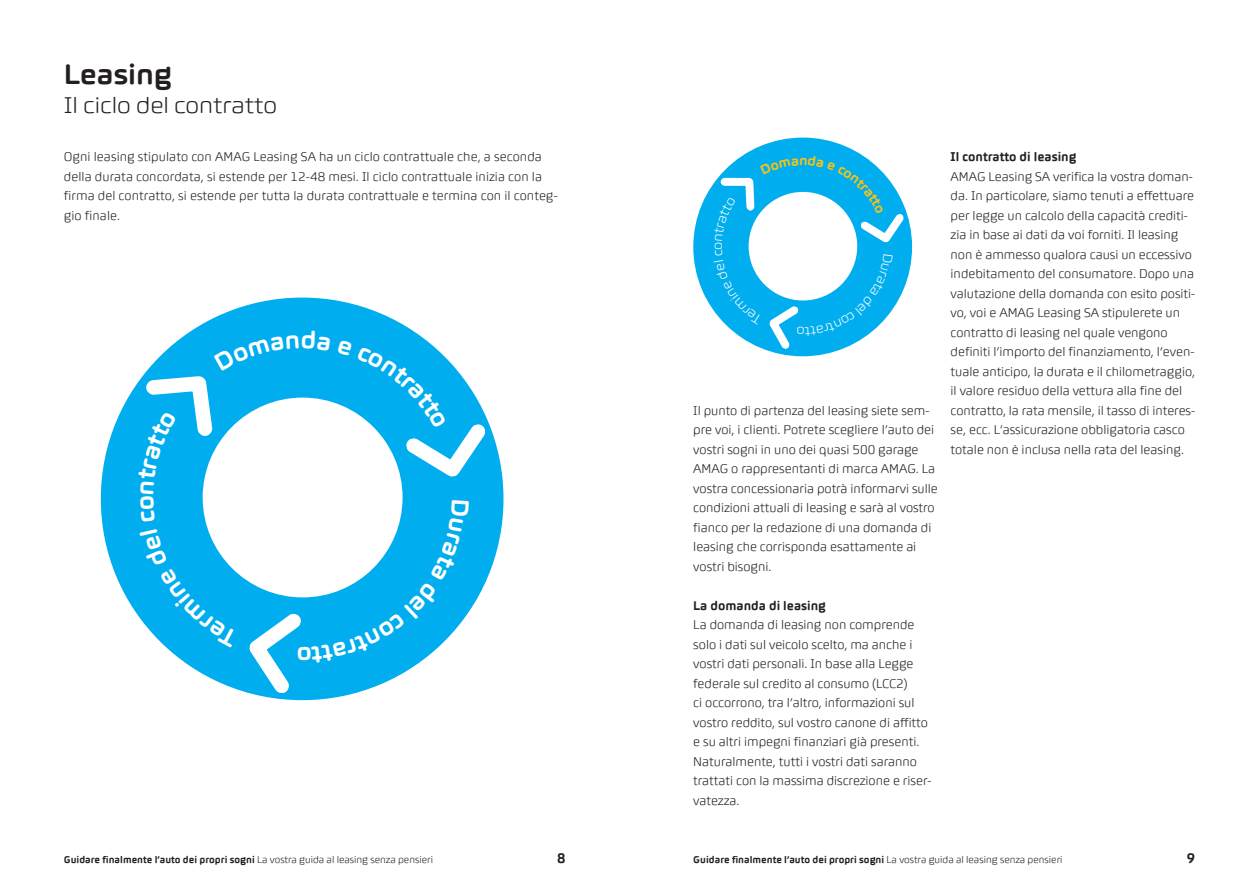
<style>
.page{position:relative;width:1259px;height:893px;background:#fff}
.page>*{position:absolute;margin:0;border:0;box-sizing:border-box;transform-origin:0 0}
.Titel_Doku_schwarz{font:700 30px "AMAG Display";letter-spacing:-.005em;color:#231f20}
.Untertitel_Doku_schw{font:300 24px "AMAG Display";color:#231f20}
.t1{font:700 15px "AMAG Text";color:#231f20}
.Text{font:300 13.5px/19.5px "AMAG Text";color:#231f20}
.Zwischentitel_2{font:700 13.5px "AMAG Text";color:#231f20}
.t2{font:700 10.5px "AMAG Text";color:#231f20}
.s1{font-weight:300}
</style>
<div class="page">
<div style="left:101px;top:298px;width:402px;height:402px;background:#00aeef;border-radius:50%"></div>
<div style="left:693px;top:138px;width:219px;height:218px;background:#00aeef;border-radius:50%"></div>
<svg style="left:138px;top:330px;width:355px;height:364px"></svg>
<svg style="left:713px;top:156px;width:195px;height:194px"></svg>
<p class="Titel_Doku_schwarz" style="left:64px;top:57px;width:110px">Leasing</p>
<p class="Untertitel_Doku_schw" style="left:64px;top:91px;width:215px">Il ciclo del contratto</p>
<p class="Text" style="left:64px;top:147px;width:495px">Ogni leasing stipulato con AMAG Leasing SA ha un ciclo contrattuale che, a seconda della durata concordata, si estende per 12-48 mesi. Il ciclo contrattuale inizia con la firma del contratto, si estende per tutta la durata contrattuale e termina con il conteg&shy;gio finale.</p>
<p class="Text" style="left:693px;top:400px;width:246px">Il punto di partenza del leasing siete sem&shy;pre voi, i clienti. Potrete scegliere l’auto dei vostri sogni in uno dei quasi 500 garage AMAG o rappresentanti di marca AMAG. La vostra concessionaria potrà informarvi sulle condizioni attuali di leasing e sarà al vostro fianco per la redazione di una domanda di leasing che corrisponda esattamente ai vostri bisogni.</p>
<p class="Zwischentitel_2" style="left:693px;top:598px;width:134px">La domanda di leasing</p>
<p class="Text" style="left:693px;top:615px;width:240px">La domanda di leasing non comprende solo i dati sul veicolo scelto, ma anche i vostri dati personali. In base alla Legge federale sul credito al consumo (LCC2)<br>ci occorrono, tra l’altro, informazioni sul vostro reddito, sul vostro canone di affitto e su altri impegni finanziari già presenti.<br>Naturalmente, tutti i vostri dati saranno trattati con la massima discrezione e riser&shy;vatezza.</p>
<p class="Zwischentitel_2" style="left:950px;top:149px;width:127px">Il contratto di leasing</p>
<p class="Text" style="left:950px;top:166px;width:246px">AMAG Leasing SA verifica la vostra doman&shy;da. In particolare, siamo tenuti a effettuare per legge un calcolo della capacità crediti&shy;zia in base ai dati da voi forniti. Il leasing non è ammesso qualora causi un eccessivo indebitamento del consumatore. Dopo una valutazione della domanda con esito positi&shy;vo, voi e AMAG Leasing SA stipulerete un contratto di leasing nel quale vengono definiti l’importo del finanziamento, l’even&shy;tuale anticipo, la durata e il chilometraggio, il valore residuo della vettura alla fine del contratto, la rata mensile, il tasso di interes&shy;se, ecc. L’assicurazione obbligatoria casco totale non è inclusa nella rata del leasing.</p>
<p class="t2" style="left:64px;top:854px;width:371px">Guidare finalmente l’auto dei propri sogni <span class="s1">La vostra guida al leasing senza pensieri</span></p>
<p class="t1" style="left:557px;top:850px;width:10px">8</p>
<p class="t2" style="left:693px;top:854px;width:371px">Guidare finalmente l’auto dei propri sogni <span class="s1">La vostra guida al leasing senza pensieri</span></p>
<p class="t1" style="left:1186px;top:850px;width:10px">9</p>
</div>
